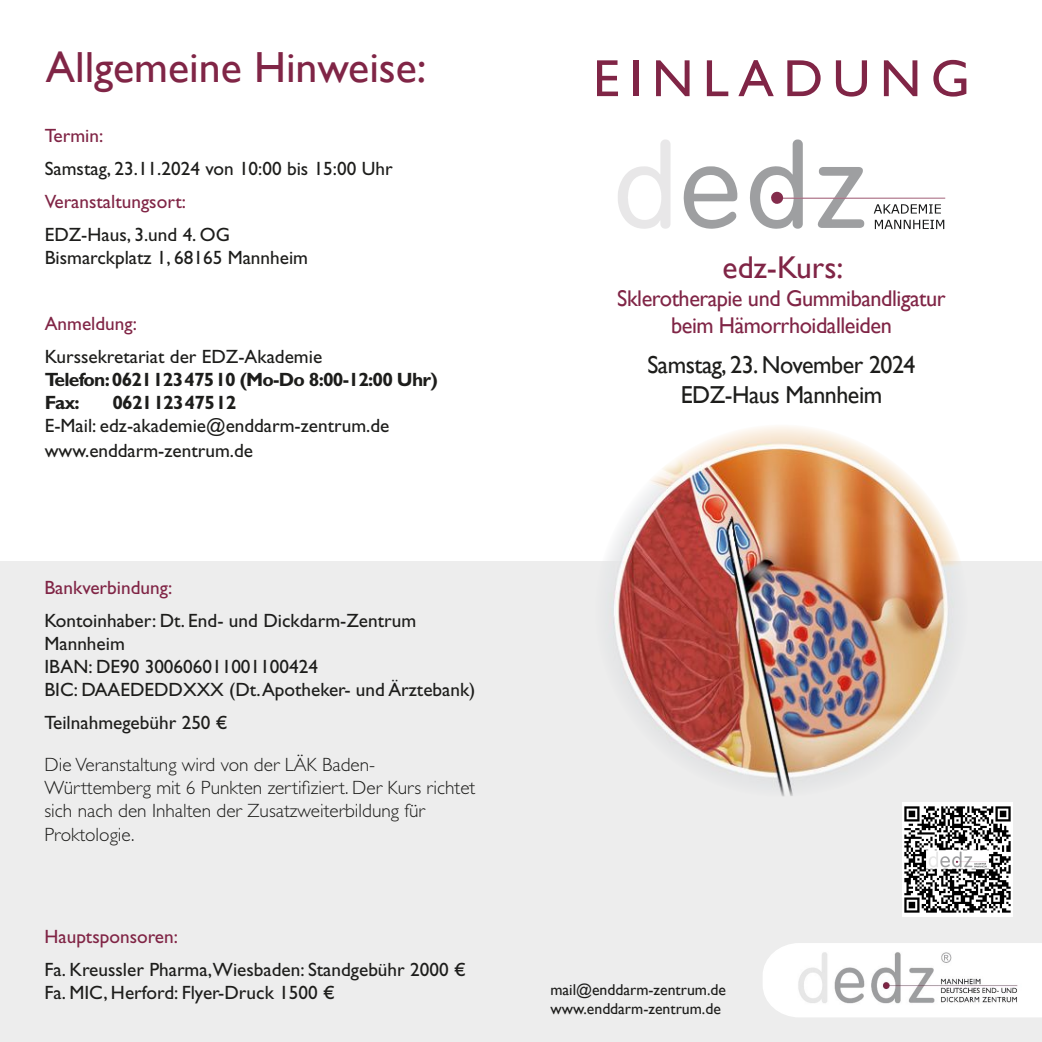
<style>
.page{position:relative;width:1042px;height:1042px;background:#fff}
.page>*{position:absolute;margin:0;border:0;box-sizing:border-box;transform-origin:0 0}
.t1{font:52.5px "Gill Sans";letter-spacing:.18em;color:#802546}
.t2{font:43.4px "Gill Sans";color:#802546}
.t3{font:31.5px "Gill Sans";color:#802546}
.t4{font:24.5px/29.4px "Gill Sans";letter-spacing:-.02em;color:#1d1d1b;text-align:center}
.t5{font:22.75px/27.3px "Gill Sans";letter-spacing:-.02em;color:#802546;text-align:center}
.t6{font:19.25px/23.1px "Gill Sans Std";color:#1d1d1b}
.t7{font:300 19.25px/23.1px "Gill Sans Std";color:#1d1d1b}
.t8{font:19.25px "Gill Sans Std";color:#802445}
.t9{font:700 19.25px/23.1px "Gill Sans Std";letter-spacing:-.04em;color:#1d1d1b}
.t10{font:15.75px/18.9px "Gill Sans";color:#1d1d1b}
</style>
<div class="page">
<div style="left:511px;top:562px;width:531px;height:480px;background:#ededed"></div>
<svg style="left:618px;top:139px;width:52px;height:90px"></svg>
<svg style="left:684px;top:166px;width:53px;height:63px"></svg>
<svg style="left:750px;top:139px;width:195px;height:90px"></svg>
<img style="left:595px;top:424px;width:372px;height:372px;border-radius:186px">
<img style="left:902px;top:802px;width:110px;height:114px">
<svg style="left:763px;top:943px;width:279px;height:74px"></svg>
<div style="left:0;top:562px;width:530px;height:480px;background:#ededed"></div>
<h2 class="t2" style="left:46px;top:42px;width:382px">Allgemeine Hinweise:</h2>
<p class="t8" style="left:45px;top:124px;width:60px">Termin:</p>
<p class="t6" style="left:45px;top:157px;width:349px">Samstag, 23.11.2024 von 10:00 bis 15:00 Uhr</p>
<p class="t8" style="left:45px;top:190px;width:143px">Veranstaltungsort:</p>
<p class="t6" style="left:45px;top:223px;width:265px">EDZ-Haus, 3.und 4. OG<br>Bismarckplatz 1, 68165 Mannheim</p>
<p class="t8" style="left:45px;top:312px;width:94px">Anmeldung:</p>
<p class="t6" style="left:45px;top:345px;width:279px">Kurssekretariat der EDZ-Akademie</p>
<p class="t9" style="left:45px;top:368px;width:394px">Telefon: 062112347510 (Mo-Do 8:00-12:00 Uhr)<br>Fax:</p>
<p class="t9" style="left:112px;top:391px;width:125px">062112347512</p>
<p class="t6" style="left:45px;top:413px;width:346px;line-height:25.2px">E-Mail: edz-akademie@enddarm-zentrum.de www.enddarm-zentrum.de</p>
<p class="t8" style="left:44px;top:576px;width:129px">Bankverbindung:</p>
<p class="t6" style="left:44px;top:609px;width:432px">Kontoinhaber: Dt. End- und Dickdarm-Zentrum Mannheim<br>IBAN: DE90 300606011001100424<br>BIC: DAAEDEDDXXX (Dt. Apotheker- und Ärztebank)</p>
<p class="t6" style="left:44px;top:711px;width:185px">Teilnahmegebühr 250 €</p>
<p class="t7" style="left:44px;top:753px;width:432px">Die Veranstaltung wird von der LÄK Baden-Württemberg mit 6 Punkten zertifiziert. Der Kurs richtet sich nach den Inhalten der Zusatzweiterbildung für Proktologie.</p>
<p class="t8" style="left:44px;top:925px;width:135px">Hauptsponsoren:</p>
<p class="t6" style="left:44px;top:958px;width:423px">Fa. Kreussler Pharma,Wiesbaden: Standgebühr 2000 €<br>Fa. MIC, Herford: Flyer-Druck 1500 €</p>
<h1 class="t1" style="left:593px;top:48px;width:378px">EINLADUNG</h1>
<h3 class="t3" style="left:722px;top:249px;width:122px">edz-Kurs:</h3>
<p class="t5" style="left:617px;top:285px;width:330px">Sklerotherapie und Gummibandligatur beim Hämorrhoidalleiden</p>
<p class="t4" style="left:647px;top:351px;width:270px">Samstag, 23. November 2024<br>EDZ-Haus Mannheim</p>
<p class="t10" style="left:550px;top:980px;width:177px">mail@enddarm-zentrum.de www.enddarm-zentrum.de</p>
</div>
